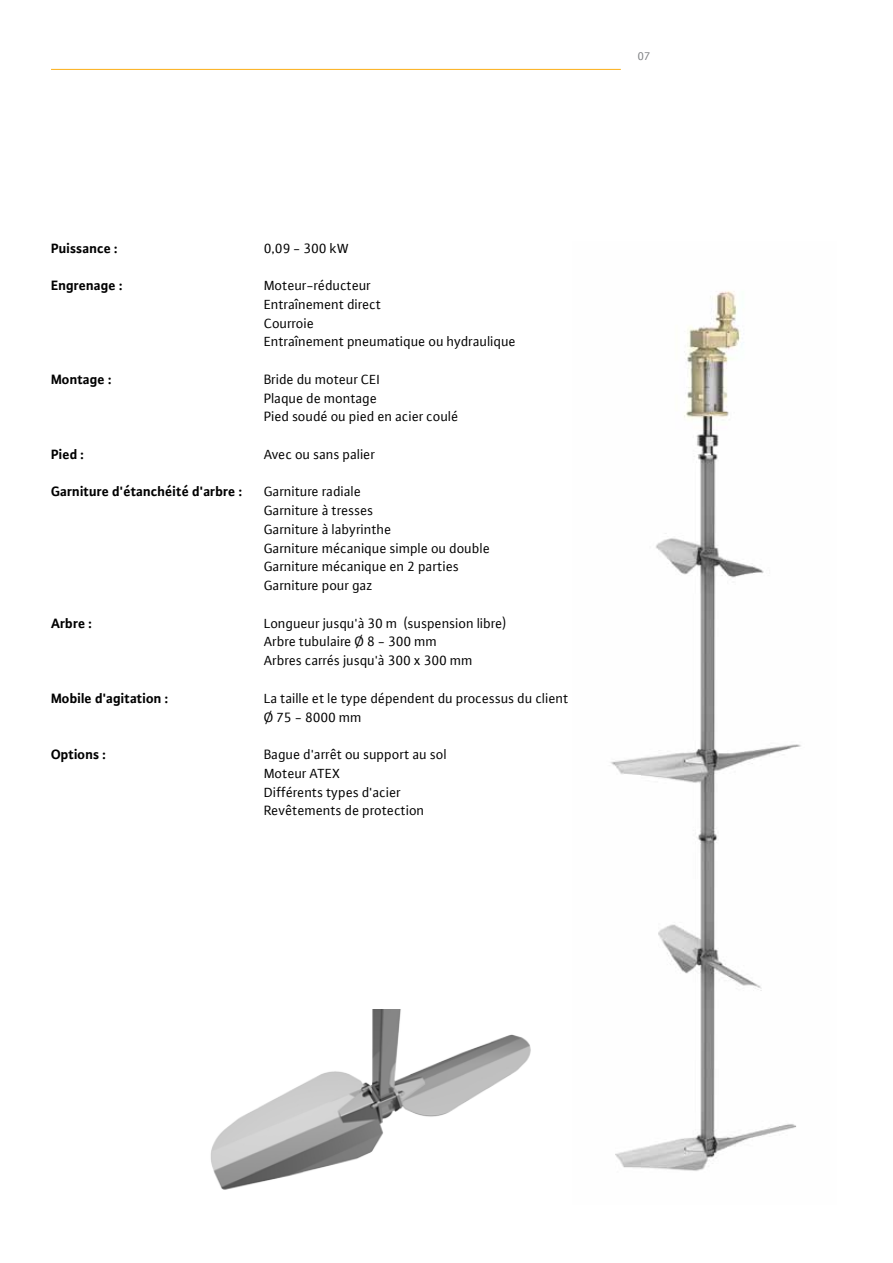
<style>
.page{position:relative;width:893px;height:1263px;background:#fff}
.page>*{position:absolute;margin:0;border:0;box-sizing:border-box;transform-origin:0 0}
.t1{font:14.25px/18.8px "WILO Plus FM";color:#000}
.t2{font:700 14.25px "WILO Plus FM";color:#000}
.t3{font:12px "WILO Plus FM";color:#808285}
</style>
<div class="page">
<hr style="left:51px;top:69px;width:570px;height:1px;background:#fcaf17">
<img style="left:610px;top:291px;width:191px;height:880px">
<img style="left:210px;top:1009px;width:321px;height:181px">
<p class="t3" style="left:638px;top:49px;width:14px">07</p>
<p class="t2" style="left:51px;top:238px;width:68px">Puissance :</p>
<p class="t1" style="left:264px;top:238px;width:86px">0,09 - 300 kW</p>
<p class="t2" style="left:51px;top:276px;width:73px">Engrenage :</p>
<p class="t1" style="left:264px;top:276px;width:253px">Moteur-réducteur<br>Entraînement direct<br>Courroie<br>Entraînement pneumatique ou hydraulique</p>
<p class="t2" style="left:51px;top:369px;width:62px">Montage :</p>
<p class="t1" style="left:264px;top:370px;width:196px">Bride du moteur CEI<br>Plaque de montage<br>Pied soudé ou pied en acier coulé</p>
<p class="t2" style="left:51px;top:444px;width:35px">Pied :</p>
<p class="t1" style="left:264px;top:445px;width:113px">Avec ou sans palier</p>
<p class="t2" style="left:51px;top:482px;width:193px">Garniture d'étanchéité d'arbre :</p>
<p class="t1" style="left:264px;top:482px;width:228px">Garniture radiale<br>Garniture à tresses<br>Garniture à labyrinthe<br>Garniture mécanique simple ou double<br>Garniture mécanique en 2 parties<br>Garniture pour gaz</p>
<p class="t2" style="left:51px;top:613px;width:43px">Arbre :</p>
<p class="t1" style="left:264px;top:613px;width:244px">Longueur jusqu'à 30 m (suspension libre)<br>Arbre tubulaire Ø 8 - 300 mm<br>Arbres carrés jusqu'à 300 x 300 mm</p>
<p class="t2" style="left:51px;top:688px;width:119px">Mobile d'agitation :</p>
<p class="t1" style="left:264px;top:688px;width:306px">La taille et le type dépendent du processus du client<br>Ø 75 - 8000 mm</p>
<p class="t2" style="left:51px;top:745px;width:56px">Options :</p>
<p class="t1" style="left:264px;top:745px;width:184px">Bague d'arrêt ou support au sol<br>Moteur ATEX<br>Différents types d'acier<br>Revêtements de protection</p>
</div>
